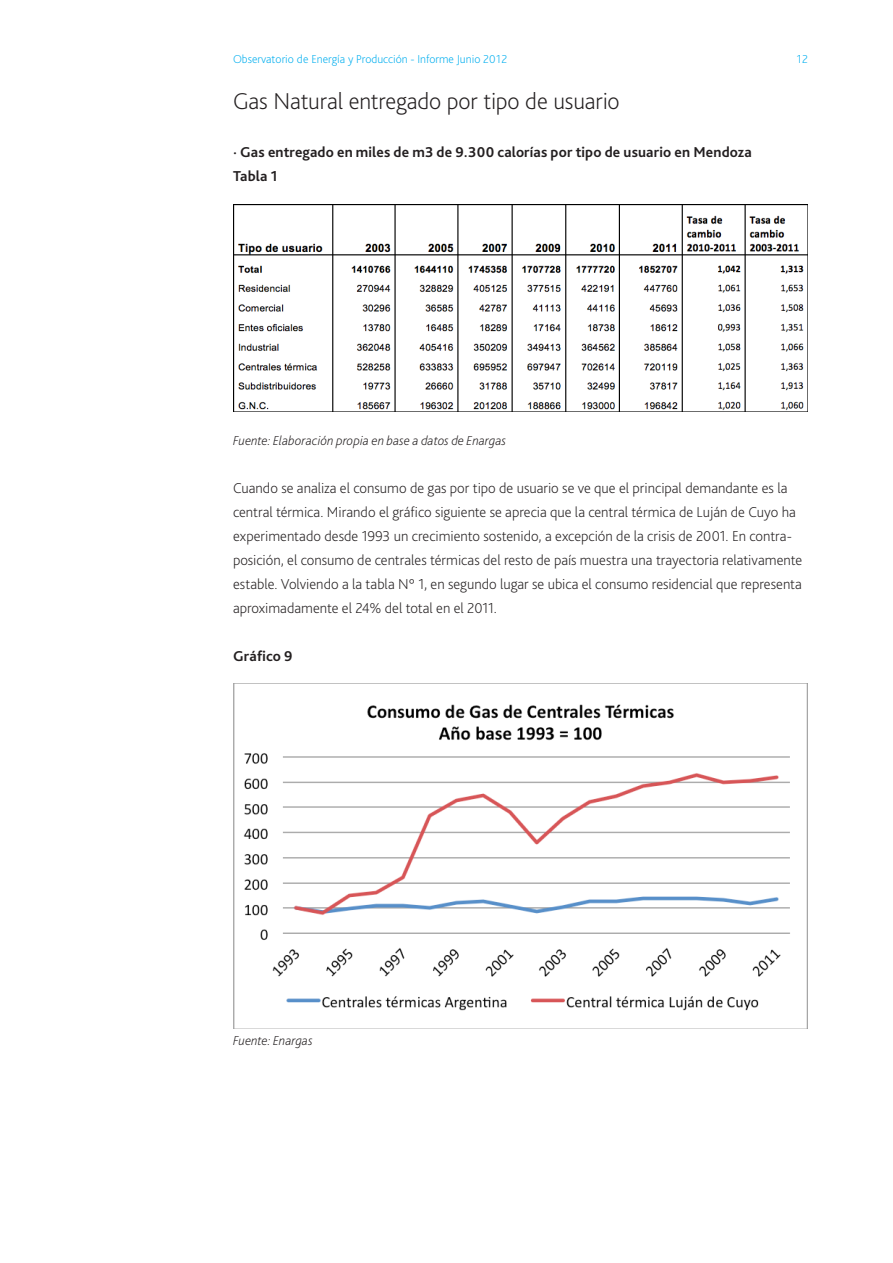
<style>
.page{position:relative;width:893px;height:1263px;background:#fff}
.page>*{position:absolute;margin:0;border:0;box-sizing:border-box;transform-origin:0 0}
.t1{font:200 24px "Bliss Pro";letter-spacing:-.005em;color:#231f20}
.t2{font:200 15px/24px "Bliss Pro";color:#231f20}
.t3{font:700 15px "Bliss Pro";letter-spacing:.01em;color:#231f20}
.t4{font:italic 200 13.5px "Bliss Pro";letter-spacing:.005em;color:#231f20}
.t5{font:200 12px "Bliss Pro";color:#00aeef}
</style>
<div class="page">
<img style="left:233px;top:204px;width:575px;height:208px">
<img style="left:233px;top:684px;width:575px;height:344px">
<p class="t5" style="left:233px;top:51px;width:276px">Observatorio de Energía y Producción - Informe Junio 2012</p>
<p class="t5" style="left:797px;top:51px;width:13px">12</p>
<p class="t1" style="left:233px;top:86px;width:388px">Gas Natural entregado por tipo de usuario</p>
<p class="t3" style="left:233px;top:143px;width:520px">· Gas entregado en miles de m3 de 9.300 calorías por tipo de usuario en Mendoza</p>
<p class="t3" style="left:233px;top:167px;width:46px">Tabla 1</p>
<p class="t4" style="left:233px;top:432px;width:275px">Fuente: Elaboración propia en base a datos de Enargas</p>
<p class="t2" style="left:233px;top:476px;width:571px">Cuando se analiza el consumo de gas por tipo de usuario se ve que el principal demandante es la central térmica. Mirando el gráfico siguiente se aprecia que la central térmica de Luján de Cuyo ha experimentado desde 1993 un crecimiento sostenido, a excepción de la crisis de 2001. En contra&shy;posición, el consumo de centrales térmicas del resto de país muestra una trayectoria relativamente estable. Volviendo a la tabla N° 1, en segundo lugar se ubica el consumo residencial que representa aproximadamente el 24% del total en el 2011.</p>
<p class="t3" style="left:233px;top:647px;width:61px">Gráfico 9</p>
<p class="t4" style="left:233px;top:1032px;width:81px">Fuente: Enargas</p>
</div>
